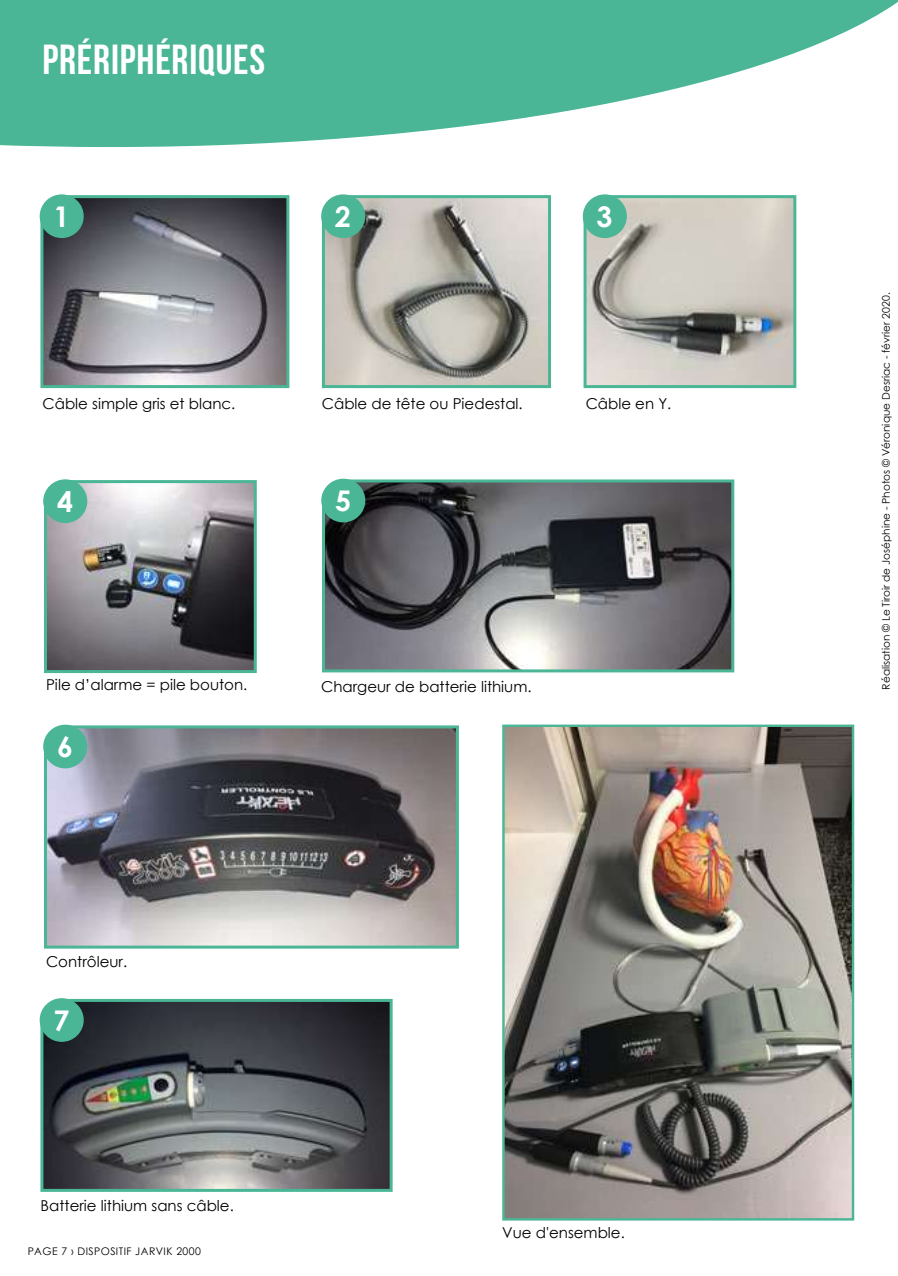
<style>
.page{position:relative;width:898px;height:1276px;background:#fff}
.page>*{position:absolute;margin:0;border:0;box-sizing:border-box;transform-origin:0 0}
.t1{font:42px "Bebas Neue";letter-spacing:.02em;color:#fff}
.t2{font:700 28.5px "Century Gothic";color:#fff}
.t3{font:15px "Century Gothic";color:#000}
.t4{font:10.5px "Century Gothic";color:#000}
.t5{font:10.5px "Century Gothic";letter-spacing:.04em;color:#000}
</style>
<div class="page">
<svg style="left:0;top:0;width:897px;height:147px;fill:#4ab696"></svg>
<img style="left:44px;top:199px;width:241px;height:185px">
<div style="left:40px;top:195px;width:249px;height:193px;border:3px solid #4ab696"></div>
<div style="left:17px;top:174px;width:43px;height:42px;background:#fff"></div>
<div style="left:40px;top:195px;width:43px;height:42px;background:#4ab696;border-radius:50%"></div>
<div style="left:40px;top:194px;width:44px;height:44px;border:2px solid #4ab696;border-radius:50%"></div>
<img style="left:587px;top:199px;width:205px;height:185px">
<div style="left:583px;top:195px;width:213px;height:193px;border:3px solid #4ab696"></div>
<div style="left:560px;top:174px;width:42px;height:42px;background:#fff"></div>
<div style="left:583px;top:195px;width:43px;height:42px;background:#4ab696;border-radius:50%"></div>
<div style="left:582px;top:194px;width:44px;height:44px;border:2px solid #4ab696;border-radius:50%"></div>
<img style="left:326px;top:483px;width:404px;height:185px">
<div style="left:322px;top:479px;width:412px;height:193px;border:3px solid #4ab696"></div>
<div style="left:298px;top:458px;width:43px;height:42px;background:#fff"></div>
<div style="left:322px;top:479px;width:42px;height:43px;background:#4ab696;border-radius:50%"></div>
<div style="left:321px;top:479px;width:44px;height:43px;border:2px solid #4ab696;border-radius:50%"></div>
<img style="left:48px;top:729px;width:407px;height:215px">
<div style="left:44px;top:725px;width:415px;height:223px;border:3px solid #4ab696"></div>
<div style="left:21px;top:704px;width:42px;height:42px;background:#fff"></div>
<div style="left:44px;top:725px;width:42px;height:42px;background:#4ab696;border-radius:50%"></div>
<div style="left:43px;top:724px;width:44px;height:44px;border:2px solid #4ab696;border-radius:50%"></div>
<img style="left:326px;top:199px;width:221px;height:185px">
<div style="left:322px;top:195px;width:229px;height:193px;border:3px solid #4ab696"></div>
<div style="left:298px;top:174px;width:43px;height:42px;background:#fff"></div>
<div style="left:322px;top:195px;width:42px;height:42px;background:#4ab696;border-radius:50%"></div>
<div style="left:321px;top:194px;width:44px;height:44px;border:2px solid #4ab696;border-radius:50%"></div>
<img style="left:48px;top:484px;width:205px;height:185px">
<div style="left:44px;top:480px;width:213px;height:193px;border:3px solid #4ab696"></div>
<div style="left:21px;top:459px;width:42px;height:42px;background:#fff"></div>
<div style="left:44px;top:480px;width:42px;height:42px;background:#4ab696;border-radius:50%"></div>
<div style="left:43px;top:479px;width:44px;height:44px;border:2px solid #4ab696;border-radius:50%"></div>
<img style="left:505px;top:727px;width:345px;height:490px">
<div style="left:502px;top:724px;width:351px;height:496px;border:2px solid #4ab696"></div>
<img style="left:44px;top:1003px;width:344px;height:185px">
<div style="left:40px;top:999px;width:352px;height:193px;border:3px solid #4ab696"></div>
<div style="left:17px;top:978px;width:43px;height:42px;background:#fff"></div>
<div style="left:40px;top:999px;width:43px;height:42px;background:#4ab696;border-radius:50%"></div>
<div style="left:40px;top:998px;width:44px;height:44px;border:2px solid #4ab696;border-radius:50%"></div>
<h1 class="t1" style="left:43px;top:36px;width:224px">PRÉRIPHÉRIQUES</h1>
<h2 class="t2" style="left:53px;top:195px;width:17px">1</h2>
<h2 class="t2" style="left:335px;top:195px;width:17px">2</h2>
<h2 class="t2" style="left:596px;top:195px;width:17px">3</h2>
<p class="t3" style="left:43px;top:393px;width:194px">Câble simple gris et blanc.</p>
<p class="t3" style="left:322px;top:393px;width:202px">Câble de tête ou Piedestal.</p>
<p class="t3" style="left:585px;top:393px;width:87px">Câble en Y.</p>
<h2 class="t2" style="left:57px;top:480px;width:17px">4</h2>
<h2 class="t2" style="left:335px;top:479px;width:17px">5</h2>
<p class="t3" style="left:46px;top:674px;width:203px">Pile d’alarme = pile bouton.</p>
<p class="t3" style="left:321px;top:676px;width:212px">Chargeur de batterie lithium.</p>
<h2 class="t2" style="left:57px;top:725px;width:17px">6</h2>
<p class="t3" style="left:46px;top:951px;width:83px">Contrôleur.</p>
<h2 class="t2" style="left:53px;top:998px;width:17px">7</h2>
<p class="t3" style="left:41px;top:1195px;width:195px">Batterie lithium sans câble.</p>
<p class="t5" style="left:28px;top:1243px;width:175px">PAGE 7 › DISPOSITIF JARVIK 2000</p>
<p class="t3" style="left:502px;top:1222px;width:124px">Vue d'ensemble.</p>
<p class="t4" style="left:878px;top:689px;width:398px;rotate:-90deg">Réalisation © Le Tiroir de Joséphine - Photos © Véronique Desriac - février 2020.</p>
</div>
